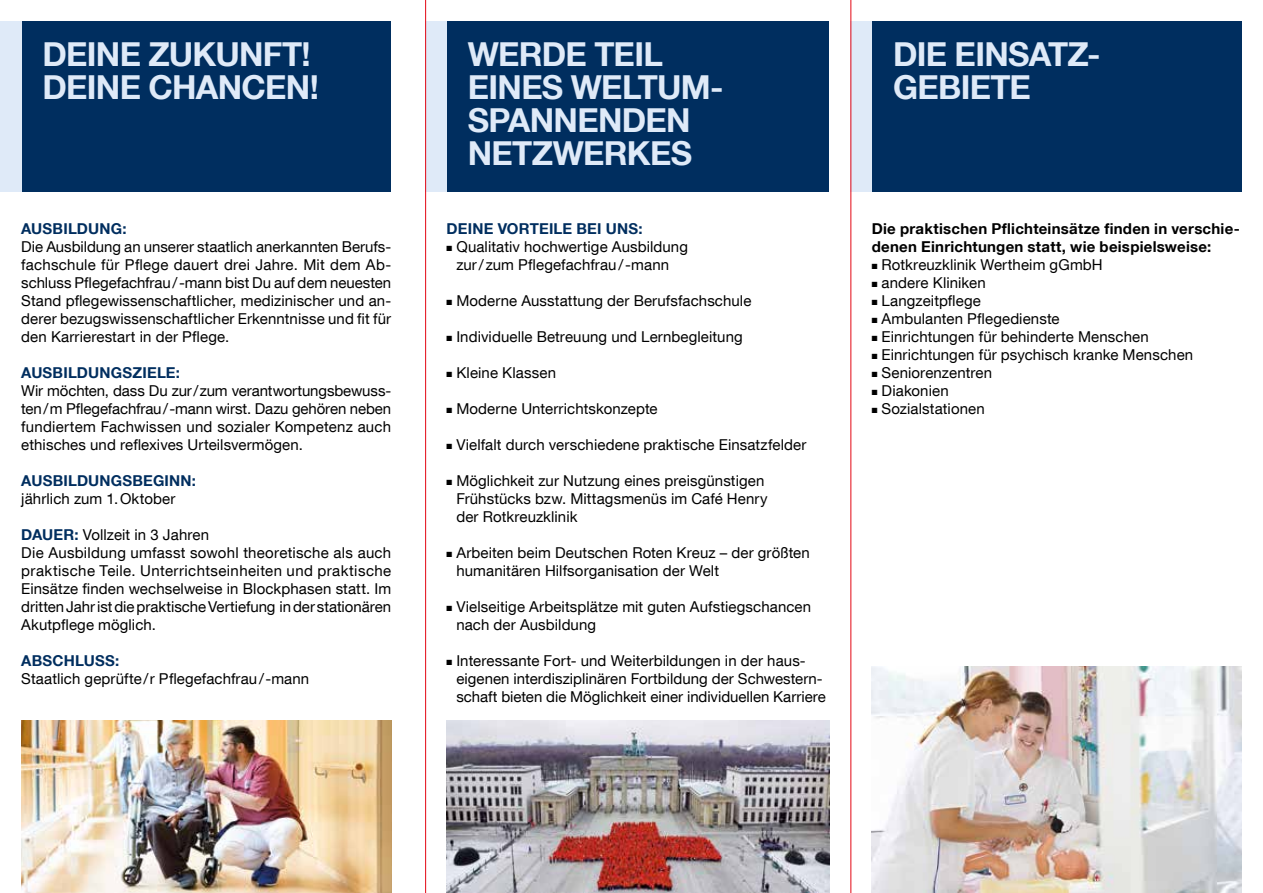
<style>
.page{position:relative;width:1263px;height:893px;background:#fff}
.page>*{position:absolute;margin:0;border:0;box-sizing:border-box;transform-origin:0 0}
.t1{font:700 33px/33px "Helvetica Neue LT Com";letter-spacing:-.02em;color:#dfeaf8}
.t2{font:15px/18px "Helvetica Neue LT Com";letter-spacing:.005em;color:#000}
.t3{font:700 15px/18px "Helvetica Neue LT Com";letter-spacing:.015em;color:#000}
.t4{font:700 15px "Helvetica Neue LT Com";letter-spacing:.015em;color:#002e5f}
.s1{font-weight:700;color:#002e5f}
</style>
<div class="page">
<div style="left:446px;top:21px;width:383px;height:170px;background:#002e5f"></div>
<div style="left:425px;top:21px;width:21px;height:170px;background:#dfeaf8"></div>
<div style="left:872px;top:21px;width:370px;height:170px;background:#002e5f"></div>
<div style="left:850px;top:21px;width:22px;height:170px;background:#dfeaf8"></div>
<img style="left:21px;top:720px;width:370px;height:173px">
<img style="left:446px;top:720px;width:383px;height:173px">
<div style="left:21px;top:21px;width:370px;height:170px;background:#002e5f"></div>
<div style="left:0;top:21px;width:21px;height:170px;background:#dfeaf8"></div>
<img style="left:872px;top:666px;width:370px;height:227px">
<hr style="left:425px;top:0;width:1px;height:893px;background:#e30613">
<hr style="left:850px;top:0;width:1px;height:893px;background:#e30613">
<h1 class="t1" style="left:43px;top:37px;width:278px">DEINE ZUKUNFT!<br>DEINE CHANCEN!</h1>
<p class="t4" style="left:21px;top:219px;width:107px">AUSBILDUNG:</p>
<p class="t2" style="left:21px;top:237px;width:371px;text-align:justify">Die Ausbildung an unserer staatlich anerkannten Berufs&shy;fachschule für Pflege dauert drei Jahre. Mit dem Ab&shy;schluss Pflegefachfrau/-mann bist Du auf dem neuesten Stand pflegewissenschaftlicher, medizinischer und an&shy;derer bezugswissenschaftlicher Erkenntnisse und fit für den Karrierestart in der Pflege.</p>
<p class="t4" style="left:21px;top:363px;width:160px">AUSBILDUNGSZIELE:</p>
<p class="t2" style="left:21px;top:381px;width:371px;text-align:justify">Wir möchten, dass Du zur/zum verantwortungsbewuss&shy;ten/m Pflegefachfrau/-mann wirst. Dazu gehören neben fundiertem Fachwissen und sozialer Kompetenz auch ethisches und reflexives Urteilsvermögen.</p>
<p class="t4" style="left:21px;top:471px;width:176px">AUSBILDUNGSBEGINN:</p>
<p class="t2" style="left:21px;top:489px;width:156px">jährlich zum 1.Oktober</p>
<p class="t2" style="left:21px;top:525px;width:371px"><span class="s1">DAUER:</span> Vollzeit in 3 Jahren<br>Die Ausbildung umfasst sowohl theoretische als auch praktische Teile. Unterrichtseinheiten und praktische Einsätze finden wechselweise in Blockphasen statt. Im dritten Jahr ist die praktische Vertiefung in der stationären Akutpflege möglich.</p>
<p class="t4" style="left:21px;top:651px;width:100px">ABSCHLUSS:</p>
<p class="t2" style="left:21px;top:669px;width:289px">Staatlich geprüfte / r Pflegefachfrau / -mann</p>
<h1 class="t1" style="left:468px;top:37px;width:257px">WERDE TEIL<br>EINES WELTUM-<br>SPANNENDEN<br>NETZWERKES</h1>
<h1 class="t1" style="left:893px;top:37px;width:209px">DIE EINSATZ-<br>GEBIETE</h1>
<p class="t4" style="left:446px;top:219px;width:198px">DEINE VORTEILE BEI UNS:</p>
<p class="t2" style="left:456px;top:237px;width:233px;text-indent:-10px">■ Qualitativ hochwertige Ausbildung zur/ zum Pflegefachfrau/-mann</p>
<p class="t2" style="left:446px;top:291px;width:306px">■ Moderne Ausstattung der Berufsfachschule</p>
<p class="t2" style="left:446px;top:327px;width:298px">■ Individuelle Betreuung und Lernbegleitung</p>
<p class="t2" style="left:446px;top:363px;width:111px">■ Kleine Klassen</p>
<p class="t2" style="left:446px;top:399px;width:213px">■ Moderne Unterrichtskonzepte</p>
<p class="t2" style="left:446px;top:435px;width:361px">■ Vielfalt durch verschiedene praktische Einsatzfelder</p>
<p class="t2" style="left:456px;top:471px;width:313px;text-indent:-10px">■ Möglichkeit zur Nutzung eines preisgünstigen<br>Frühstücks bzw. Mittagsmenüs im Café Henry der Rotkreuzklinik</p>
<p class="t2" style="left:456px;top:543px;width:355px;text-indent:-10px">■ Arbeiten beim Deutschen Roten Kreuz – der größten humanitären Hilfsorganisation der Welt</p>
<p class="t2" style="left:456px;top:597px;width:356px;text-indent:-10px">■ Vielseitige Arbeitsplätze mit guten Aufstiegschancen nach der Ausbildung</p>
<p class="t2" style="left:456px;top:651px;width:371px;text-indent:-10px">■ Interessante Fort- und Weiterbildungen in der haus&shy;eigenen interdisziplinären Fortbildung der Schwestern&shy;schaft bieten die Möglichkeit einer individuellen Karriere</p>
<p class="t3" style="left:872px;top:219px;width:369px">Die praktischen Pflichteinsätze finden in verschie&shy;denen Einrichtungen statt, wie beispielsweise:</p>
<p class="t2" style="left:872px;top:255px;width:232px">■ Rotkreuzklinik Wertheim gGmbH</p>
<p class="t2" style="left:872px;top:273px;width:115px">■ andere Kliniken</p>
<p class="t2" style="left:872px;top:291px;width:111px">■ Langzeitpflege</p>
<p class="t2" style="left:872px;top:309px;width:189px">■ Ambulanten Pflegedienste</p>
<p class="t2" style="left:872px;top:327px;width:278px">■ Einrichtungen für behinderte Menschen</p>
<p class="t2" style="left:872px;top:345px;width:323px">■ Einrichtungen für psychisch kranke Menschen</p>
<p class="t2" style="left:872px;top:363px;width:122px">■ Seniorenzentren</p>
<p class="t2" style="left:872px;top:381px;width:78px">■ Diakonien</p>
<p class="t2" style="left:872px;top:399px;width:114px">■ Sozialstationen</p>
</div>
